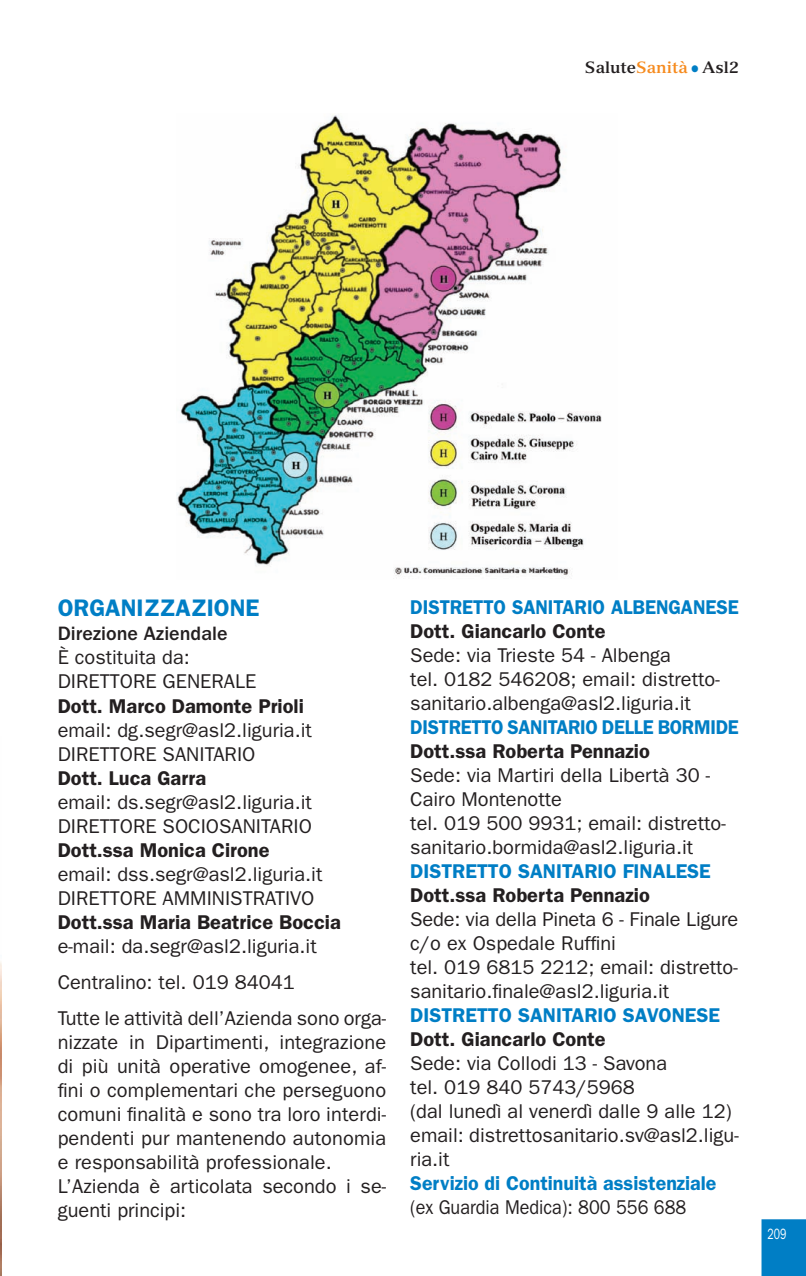
<style>
.page{position:relative;width:806px;height:1276px;background:#fff}
.page>*{position:absolute;margin:0;border:0;box-sizing:border-box;transform-origin:0 0}
.t1{font:600 24px "ITC Franklin Gothic Std";color:#007ec5}
.t2{font:20px/24px "ITC Franklin Gothic Std";color:#231f20}
.t3{font:600 20px "ITC Franklin Gothic Std";color:#231f20}
.t4{font:600 20px "ITC Franklin Gothic Std";color:#007ec5}
.t5{font:600 20px "ITC Franklin Gothic Std";color:#007ec5;scale:.94 1}
.t6{font:600 20px "ITC Franklin Gothic Std";color:#007ec5;scale:.95 1}
.t7{font:20px "ITC Franklin Gothic Std";color:#231f20;scale:.9 1}
.t8{font:500 20px "ITC Franklin Gothic Std";color:#231f20}
.t9{font:700 16px "Versailles LT Std";color:#231f20}
.t10{font:15px "ITC Franklin Gothic Std";color:#fff;scale:.7 1}
.s1{color:#f68b1f}
.s2{font-family:"ITC Franklin Gothic Std";font-weight:600;font-size:24px;color:#007ec5}
</style>
<div class="page">
<img style="left:177px;top:114px;width:425px;height:462px">
<img style="left:0;top:961px;width:2px;height:313px">
<div style="left:761px;top:1219px;width:45px;height:57px;background:#007ec5"></div>
<p class="t9" style="left:584px;top:58px;width:155px">Salute<span class="s1">Sanità</span><span class="s2">•</span> Asl2</p>
<p class="t1" style="left:58px;top:594px;width:203px">ORGANIZZAZIONE</p>
<p class="t8" style="left:58px;top:622px;width:171px">Direzione Aziendale</p>
<p class="t2" style="left:58px;top:646px;width:200px">È costituita da:<br>DIRETTORE GENERALE</p>
<p class="t3" style="left:58px;top:694px;width:248px">Dott. Marco Damonte Prioli</p>
<p class="t2" style="left:58px;top:718px;width:255px">email: dg.segr@asl2.liguria.it<br>DIRETTORE SANITARIO</p>
<p class="t3" style="left:58px;top:766px;width:150px">Dott. Luca Garra</p>
<p class="t2" style="left:58px;top:790px;width:255px">email: ds.segr@asl2.liguria.it<br>DIRETTORE SOCIOSANITARIO</p>
<p class="t3" style="left:58px;top:838px;width:213px">Dott.ssa Monica Cirone</p>
<p class="t2" style="left:58px;top:862px;width:266px">email: dss.segr@asl2.liguria.it<br>DIRETTORE AMMINISTRATIVO</p>
<p class="t3" style="left:58px;top:910px;width:284px">Dott.ssa Maria Beatrice Boccia</p>
<p class="t2" style="left:58px;top:928px;width:330px;line-height:36px">e-mail: da.segr@asl2.liguria.it<br>Centralino: tel. 019 84041<br>Tutte le attività dell’Azienda sono orga-</p>
<p class="t2" style="left:58px;top:1030px;width:330px">nizzate in Dipartimenti, integrazione di più unità operative omogenee, af&shy;fini o complementari che perseguono comuni finalità e sono tra loro interdi&shy;pendenti pur mantenendo autonomia e responsabilità professionale.<br>L’Azienda è articolata secondo i se&shy;guenti principi:</p>
<p class="t6" style="left:410px;top:595px;width:347px">DISTRETTO SANITARIO ALBENGANESE</p>
<p class="t3" style="left:410px;top:619px;width:197px">Dott. Giancarlo Conte</p>
<p class="t2" style="left:410px;top:643px;width:311px">Sede: via Trieste 54 - Albenga<br>tel. 0182 546208; email: distretto&shy;sanitario.albenga@asl2.liguria.it</p>
<p class="t5" style="left:410px;top:715px;width:351px">DISTRETTO SANITARIO DELLE BORMIDE</p>
<p class="t3" style="left:410px;top:739px;width:241px">Dott.ssa Roberta Pennazio</p>
<p class="t2" style="left:410px;top:763px;width:317px">Sede: via Martiri della Libertà 30 -<br>Cairo Montenotte<br>tel. 019 500 9931; email: distretto&shy;sanitario.bormida@asl2.liguria.it</p>
<p class="t4" style="left:410px;top:859px;width:302px">DISTRETTO SANITARIO FINALESE</p>
<p class="t3" style="left:410px;top:883px;width:241px">Dott.ssa Roberta Pennazio</p>
<p class="t2" style="left:410px;top:907px;width:329px">Sede: via della Pineta 6 - Finale Ligure c/o ex Ospedale Ruffini<br>tel. 019 6815 2212; email: distretto&shy;sanitario.finale@asl2.liguria.it</p>
<p class="t4" style="left:410px;top:1003px;width:311px">DISTRETTO SANITARIO SAVONESE</p>
<p class="t3" style="left:410px;top:1027px;width:197px">Dott. Giancarlo Conte</p>
<p class="t2" style="left:410px;top:1051px;width:330px">Sede: via Collodi 13 - Savona<br>tel. 019 840 5743/5968<br>(dal lunedì al venerdì dalle 9 alle 12) email: distrettosanitario.sv@asl2.ligu&shy;ria.it</p>
<p class="t4" style="left:410px;top:1171px;width:307px">Servizio di Continuità assistenziale</p>
<p class="t7" style="left:410px;top:1195px;width:308px">(ex Guardia Medica): 800 556 688</p>
<p class="t10" style="left:767px;top:1225px;width:28px">209</p>
</div>
